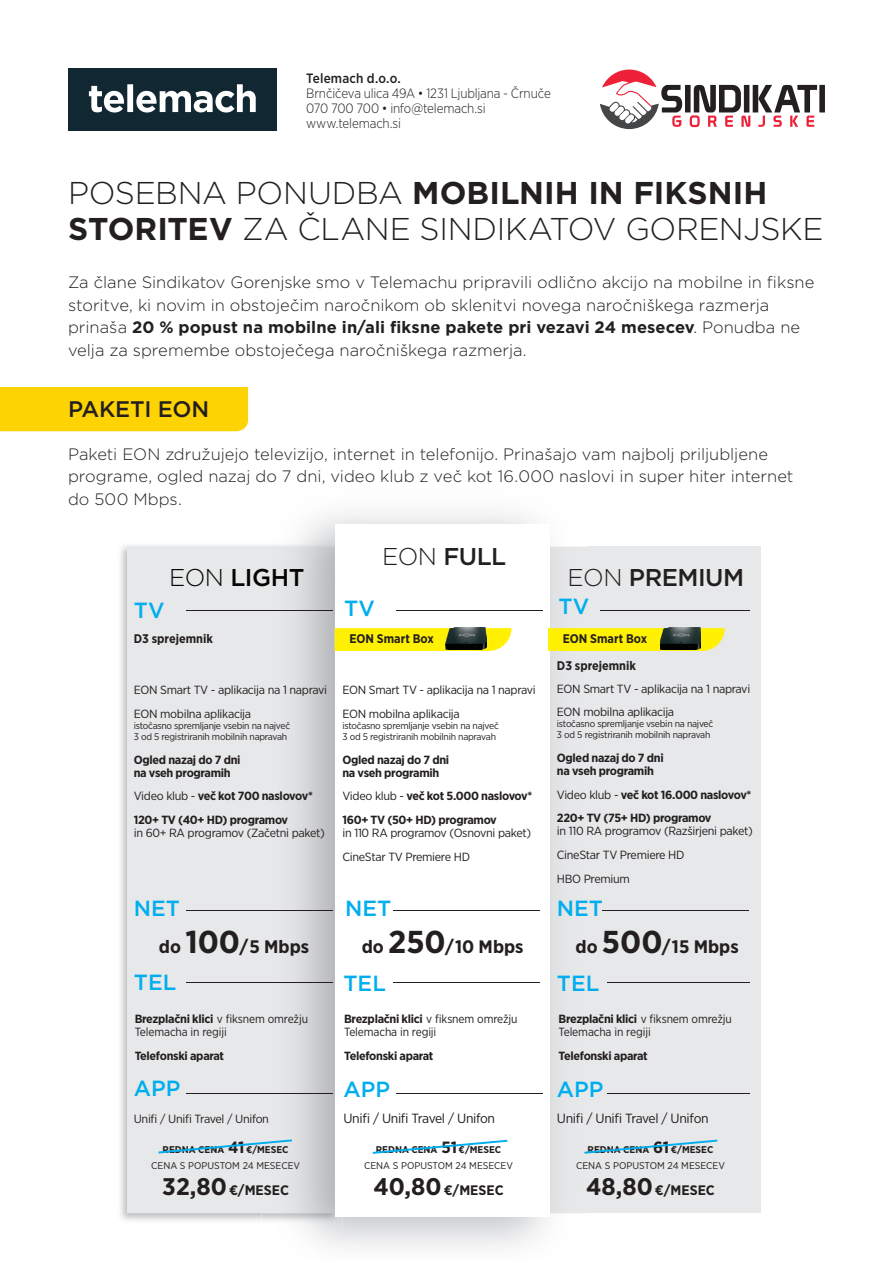
<style>
.page{position:relative;width:893px;height:1263px;background:#fff}
.page>*{position:absolute;margin:0;border:0;box-sizing:border-box;transform-origin:0 0}
.t1{font:300 31.5px/36px "Gotham";letter-spacing:-.01em;color:#231f20}
.t2{font:500 24.3px "Gotham";letter-spacing:-.02em;color:#231f20}
.t3{font:500 24.3px "Gotham";letter-spacing:-.02em;color:#050504}
.t4{font:500 22.5px "Gotham";letter-spacing:-.01em;color:#231f20}
.t5{font:500 21.9px "Gotham";color:#00aeef}
.t6{font:700 18px "Gotham Narrow";color:#231f20;scale:1.05 1}
.t7{font:300 16.5px/22.5px "Gotham";color:#231f20}
.t8{font:700 13.8px "Gotham Narrow";color:#231f20;scale:1.05 1}
.t9{font:300 13.5px "Gotham Narrow";letter-spacing:-.015em;color:#231f20}
.t10{font:500 13.5px "Gotham Narrow";letter-spacing:.015em;color:#231f20}
.t11{font:13.35px "Gotham Narrow";letter-spacing:-.025em;color:#231f20;scale:1.05 1}
.t12{font:700 12.6px "Gotham Narrow";color:#231f20}
.t13{font:11.85px/23.7px "Gotham Narrow";letter-spacing:-.025em;color:#231f20;scale:1.05 1}
.t14{font:700 11.85px/23.7px "Gotham Narrow";letter-spacing:-.025em;color:#231f20;scale:1.05 1}
.t15{font:11.85px/13.5px "Gotham Narrow";letter-spacing:-.025em;color:#231f20}
.t16{font:9.75px/16.4px "Gotham Narrow";color:#231f20;text-align:center;scale:1.05 1}
.t17{font:9.45px/11.1px "Gotham Narrow";letter-spacing:-.025em;color:#231f20;scale:1.05 1}
.s1{font-weight:700}
.s2{font-weight:300}
.s3{font-weight:400}
.s4{font-size:31.65px}
.s5{font-weight:700;font-size:16.35px}
.s6{font-size:24px}
</style>
<div class="page">
<div style="left:546px;top:547px;width:215px;height:666px;background:#e7e8e9"></div>
<img style="left:120px;top:540px;width:215px;height:686px">
<svg style="left:128px;top:547px;width:208px;height:666px;background:#e1e2e3"></svg>
<div style="left:335px;top:524px;width:215px;height:693px;background:#fff"></div>
<svg style="left:548px;top:628px;width:177px;height:23px;background:#faed0b"></svg>
<svg style="left:335px;top:628px;width:176px;height:23px;background:#fbed0b"></svg>
<hr style="left:186px;top:610px;width:147px;height:1px;background:#231f20">
<hr style="left:396px;top:610px;width:147px;height:1px;background:#231f20">
<hr style="left:600px;top:610px;width:149px;height:1px;background:#231f20">
<hr style="left:186px;top:1093px;width:147px;height:1px;background:#231f20">
<hr style="left:396px;top:1093px;width:147px;height:1px;background:#231f20">
<hr style="left:607px;top:1093px;width:142px;height:1px;background:#231f20">
<hr style="left:186px;top:982px;width:147px;height:1px;background:#231f20">
<hr style="left:186px;top:910px;width:147px;height:1px;background:#231f20">
<hr style="left:393px;top:910px;width:147px;height:1px;background:#231f20">
<hr style="left:603px;top:910px;width:146px;height:1px;background:#231f20">
<hr style="left:393px;top:982px;width:147px;height:1px;background:#231f20">
<hr style="left:607px;top:982px;width:142px;height:1px;background:#231f20">
<svg style="left:158px;top:1139px;width:134px;height:14px;background:#c6dfe9"></svg>
<svg style="left:373px;top:1140px;width:134px;height:14px"></svg>
<svg style="left:584px;top:1139px;width:133px;height:15px"></svg>
<img style="left:660px;top:628px;width:41px;height:21px">
<img style="left:445px;top:628px;width:41px;height:21px">
<div style="left:0;top:387px;width:248px;height:44px;background:#fed304"></div>
<div style="left:68px;top:68px;width:209px;height:63px;background:#112731"></div>
<svg style="left:89px;top:84px;width:167px;height:29px"></svg>
<div style="left:685px;top:85px;width:6px;height:27px;background:#231f20"></div>
<div style="left:819px;top:85px;width:6px;height:27px;background:#231f20"></div>
<svg style="left:690px;top:85px;width:127px;height:42px"></svg>
<svg style="left:600px;top:70px;width:82px;height:59px"></svg>
<p class="t10" style="left:306px;top:70px;width:96px">Telemach d.o.o.</p>
<p class="t9" style="left:306px;top:85px;width:246px">Brnčičeva ulica 49A • 1231 Ljubljana - Črnuče</p>
<p class="t9" style="left:306px;top:100px;width:181px">070 700 700 • info@telemach.si</p>
<p class="t9" style="left:306px;top:115px;width:96px">www.telemach.si</p>
<p class="t1" style="left:68px;top:174px;width:757px">POSEBNA PONUDBA <span class="s1">MOBILNIH IN FIKSNIH<br>STORITEV</span> ZA ČLANE SINDIKATOV GORENJSKE</p>
<p class="t7" style="left:68px;top:271px;width:748px">Za člane Sindikatov Gorenjske smo v Telemachu pripravili odlično akcijo na mobilne in fiksne storitve, ki novim in obstoječim naročnikom ob sklenitvi novega naročniškega razmerja prinaša <span class="s1">20 % popust na mobilne in/ali fiksne pakete pri vezavi 24 mesecev</span>. Ponudba ne velja za spremembe obstoječega naročniškega razmerja.</p>
<p class="t4" style="left:68px;top:394px;width:143px">PAKETI EON</p>
<p class="t7" style="left:68px;top:442px;width:727px">Paketi EON združujejo televizijo, internet in telefonijo. Prinašajo vam najbolj priljubljene programe, ogled nazaj do 7 dni, video klub z več kot 16.000 naslovi in super hiter internet do 500 Mbps.</p>
<p class="t2" style="left:382px;top:540px;width:126px"><span class="s2">EON</span> FULL</p>
<p class="t3" style="left:169px;top:561px;width:137px"><span class="s2">EON</span> LIGHT</p>
<p class="t5" style="left:134px;top:596px;width:32px">TV</p>
<p class="t5" style="left:344px;top:594px;width:32px">TV</p>
<p class="t2" style="left:567px;top:561px;width:178px"><span class="s2">EON</span> PREMIUM</p>
<p class="t5" style="left:558px;top:592px;width:32px">TV</p>
<p class="t12" style="left:134px;top:630px;width:81px">D3 sprejemnik</p>
<p class="t12" style="left:349px;top:630px;width:86px">EON Smart Box</p>
<p class="t12" style="left:563px;top:630px;width:86px">EON Smart Box</p>
<p class="t12" style="left:557px;top:658px;width:81px">D3 sprejemnik</p>
<p class="t13" style="left:134px;top:678px;width:186px">EON Smart TV - aplikacija na 1 napravi<br>EON mobilna aplikacija</p>
<p class="t17" style="left:134px;top:720px;width:150px">istočasno spremljanje vsebin na največ<br>3 od 5 registriranih mobilnih napravah</p>
<p class="t14" style="left:134px;top:753px;width:103px;line-height:12.6px">Ogled nazaj do 7 dni na vseh programih</p>
<p class="t14" style="left:134px;top:784px;width:172px"><span class="s3">Video klub -</span> več kot 700 naslovov*<br>120+ TV (40+ HD) programov</p>
<p class="t13" style="left:134px;top:820px;width:183px">in 60+ RA programov (Začetni paket)</p>
<p class="t13" style="left:342px;top:678px;width:186px">EON Smart TV - aplikacija na 1 napravi<br>EON mobilna aplikacija</p>
<p class="t17" style="left:342px;top:720px;width:150px">istočasno spremljanje vsebin na največ<br>3 od 5 registriranih mobilnih napravah</p>
<p class="t14" style="left:342px;top:753px;width:103px;line-height:12.8px">Ogled nazaj do 7 dni na vseh programih</p>
<p class="t14" style="left:342px;top:784px;width:182px"><span class="s3">Video klub -</span> več kot 5.000 naslovov*<br>160+ TV (50+ HD) programov</p>
<p class="t13" style="left:342px;top:821px;width:181px">in 110 RA programov (Osnovni paket)<br>CineStar TV Premiere HD</p>
<p class="t13" style="left:557px;top:676px;width:186px">EON Smart TV - aplikacija na 1 napravi<br>EON mobilna aplikacija</p>
<p class="t17" style="left:557px;top:718px;width:150px">istočasno spremljanje vsebin na največ<br>3 od 5 registriranih mobilnih napravah</p>
<p class="t14" style="left:557px;top:751px;width:103px;line-height:12.8px">Ogled nazaj do 7 dni na vseh programih</p>
<p class="t14" style="left:557px;top:782px;width:187px"><span class="s3">Video klub -</span> več kot 16.000 naslovov*<br>220+ TV (75+ HD) programov</p>
<p class="t13" style="left:557px;top:819px;width:188px">in 110 RA programov (Razširjeni paket)<br>CineStar TV Premiere HD<br>HBO Premium</p>
<p class="t5" style="left:134px;top:894px;width:48px">NET</p>
<p class="t5" style="left:345px;top:894px;width:48px">NET</p>
<p class="t5" style="left:557px;top:894px;width:48px">NET</p>
<p class="t6" style="left:159px;top:935px;width:145px">do <span class="s4">100</span>/ 5 Mbps</p>
<p class="t6" style="left:362px;top:935px;width:156px">do <span class="s4">250</span>/ 10 Mbps</p>
<p class="t6" style="left:576px;top:935px;width:157px">do <span class="s4">500</span>/ 15 Mbps</p>
<p class="t5" style="left:134px;top:968px;width:44px">TEL</p>
<p class="t5" style="left:557px;top:969px;width:44px">TEL</p>
<p class="t5" style="left:343px;top:969px;width:44px">TEL</p>
<p class="t15" style="left:135px;top:1012px;width:175px"><span class="s1">Brezplačni klici</span> v fiksnem omrežju<br>Telemacha in regiji</p>
<p class="t14" style="left:135px;top:1044px;width:87px">Telefonski aparat</p>
<p class="t15" style="left:344px;top:1012px;width:175px"><span class="s1">Brezplačni klici</span> v fiksnem omrežju<br>Telemacha in regiji</p>
<p class="t14" style="left:344px;top:1044px;width:87px">Telefonski aparat</p>
<p class="t15" style="left:558px;top:1012px;width:175px"><span class="s1">Brezplačni klici</span> v fiksnem omrežju<br>Telemacha in regiji</p>
<p class="t14" style="left:558px;top:1044px;width:87px">Telefonski aparat</p>
<p class="t5" style="left:134px;top:1074px;width:48px">APP</p>
<p class="t5" style="left:557px;top:1075px;width:48px">APP</p>
<p class="t5" style="left:343px;top:1075px;width:48px">APP</p>
<p class="t13" style="left:134px;top:1107px;width:130px">Unifi / Unifi Travel / Unifon</p>
<p class="t11" style="left:557px;top:1110px;width:146px">Unifi / Unifi Travel / Unifon</p>
<p class="t11" style="left:343px;top:1110px;width:146px">Unifi / Unifi Travel / Unifon</p>
<p class="t16" style="left:151px;top:1141px;width:143px"><span class="s1">REDNA CENA</span> <span class="s5">41</span><span class="s1">€/MESEC<br></span>CENA S POPUSTOM 24 MESECEV</p>
<p class="t8" style="left:162px;top:1181px;width:122px"><span class="s6">32,80</span> €/MESEC</p>
<p class="t16" style="left:364px;top:1141px;width:143px"><span class="s1">REDNA CENA</span> <span class="s5">51</span> <span class="s1">€/MESEC<br></span>CENA S POPUSTOM 24 MESECEV</p>
<p class="t8" style="left:373px;top:1181px;width:125px"><span class="s6">40,80</span> €/MESEC</p>
<p class="t16" style="left:576px;top:1141px;width:143px"><span class="s1">REDNA CENA</span> <span class="s5">61</span> <span class="s1">€/MESEC<br></span>CENA S POPUSTOM 24 MESECEV</p>
<p class="t8" style="left:586px;top:1181px;width:124px"><span class="s6">48,80</span>€/MESEC</p>
</div>
